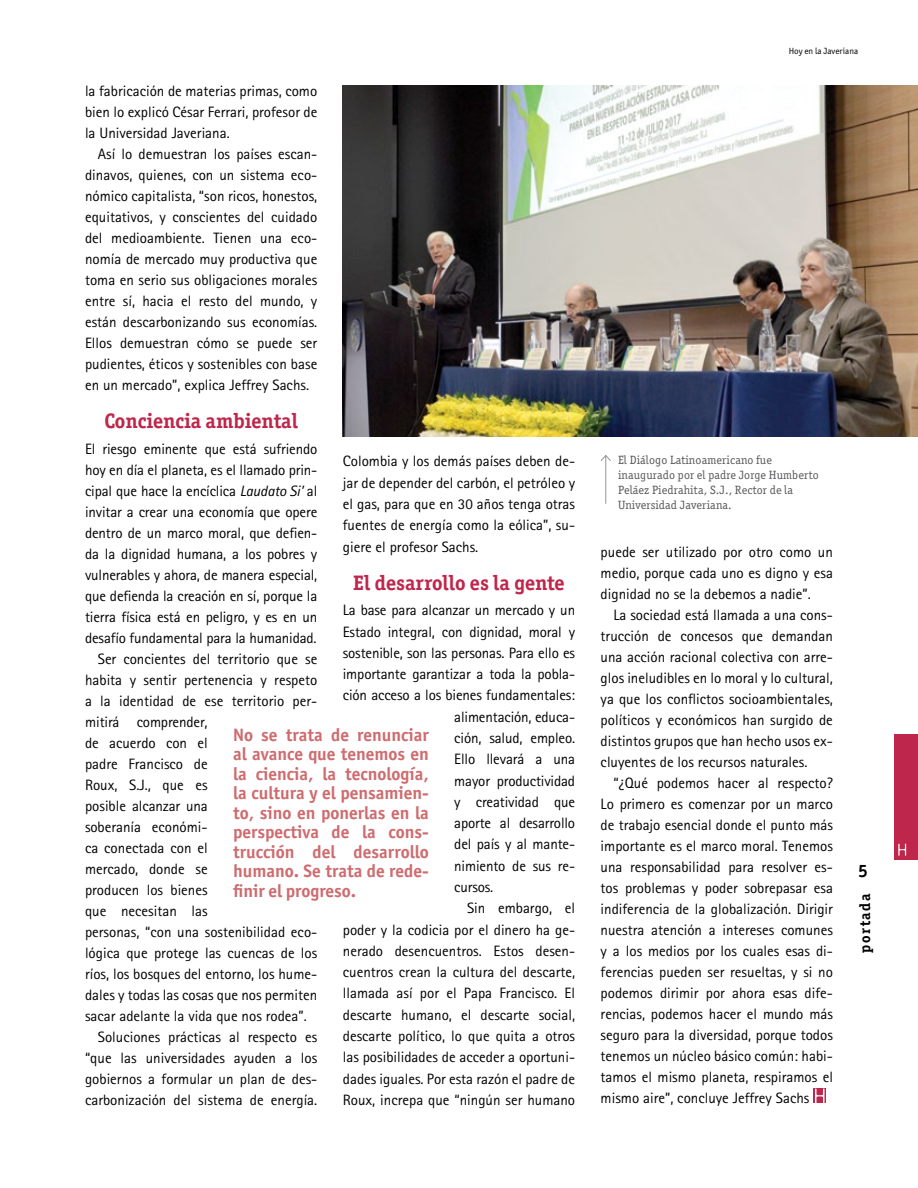
<style>
.page{position:relative;width:918px;height:1188px;background:#fff}
.page>*{position:absolute;margin:0;border:0;box-sizing:border-box;transform-origin:0 0}
.t1{font:700 21px "Officina Ser ITC";color:#be264b}
.t2{font:700 18px/19.5px "Officina Sans ITC";color:#ce6c6f;text-align:justify}
.t3{font:700 18px "Officina Sans ITC";color:#000}
.t4{font:15px/21px "AT Rotis Sans Serif";color:#000;text-align:justify}
.t5{font:700 15px "Officina Ser ITC";letter-spacing:.1em;color:#000}
.t6{font:12px/15px "Officina Ser ITC";letter-spacing:.01em;color:#58595b}
.t7{font:9px "Officina Sans ITC";color:#000}
.s1{font-style:italic}
</style>
<div class="page">
<div style="left:894px;top:734px;width:24px;height:126px;background:#be264b"></div>
<svg style="left:898px;top:844px;width:8px;height:12px"></svg>
<hr style="left:605px;top:456px;width:1px;height:48px;background:#939598">
<svg style="left:600px;top:455px;width:11px;height:7px"></svg>
<div style="left:813px;top:1089px;width:13px;height:14px;background:#be264b"></div>
<svg style="left:815px;top:1089px;width:10px;height:14px"></svg>
<img style="left:343px;top:85px;width:575px;height:352px">
<p class="t4" style="left:85px;top:81px;width:234px">la fabricación de materias primas, como bien lo explicó César Ferrari, profesor de la Universidad Javeriana.</p>
<p class="t4" style="left:85px;top:144px;width:234px;text-indent:13px">Así lo demuestran los países escan&shy;dinavos, quienes, con un sistema eco&shy;nómico capitalista, “son ricos, honestos, equitativos, y conscientes del cuidado del medioambiente. Tienen una eco&shy;nomía de mercado muy productiva que toma en serio sus obligaciones morales entre sí, hacia el resto del mundo, y están descarbonizando sus economías.<br>Ellos demuestran cómo se puede ser pudientes, éticos y sostenibles con base en un mercado”, explica Jeffrey Sachs.</p>
<h1 class="t1" style="left:104px;top:408px;width:195px">Conciencia ambiental</h1>
<p class="t4" style="left:85px;top:438px;width:234px">El riesgo eminente que está sufriendo</p>
<p class="t4" style="left:85px;top:459px;width:234px">hoy en día el planeta, es el llamado prin-</p>
<p class="t4" style="left:85px;top:480px;width:234px">cipal que hace la encíclica <span class="s1">Laudato Si’</span> al</p>
<p class="t4" style="left:85px;top:501px;width:234px">invitar a crear una economía que opere</p>
<p class="t4" style="left:85px;top:522px;width:234px">dentro de un marco moral, que defien-</p>
<p class="t4" style="left:85px;top:543px;width:234px">da la dignidad humana, a los pobres y</p>
<p class="t4" style="left:85px;top:564px;width:234px">vulnerables y ahora, de manera especial,</p>
<p class="t4" style="left:85px;top:585px;width:234px">que defienda la creación en sí, porque la</p>
<p class="t4" style="left:85px;top:606px;width:234px">tierra física está en peligro, y es en un</p>
<p class="t4" style="left:85px;top:627px;width:233px">desafío fundamental para la humanidad.</p>
<p class="t4" style="left:98px;top:648px;width:221px">Ser concientes del territorio que se</p>
<p class="t4" style="left:85px;top:669px;width:234px">habita y sentir pertenencia y respeto</p>
<p class="t4" style="left:85px;top:690px;width:234px">a la identidad de ese territorio per-</p>
<p class="t4" style="left:85px;top:711px;width:124px">mitirá comprender,</p>
<p class="t4" style="left:85px;top:732px;width:124px">de acuerdo con el</p>
<p class="t4" style="left:85px;top:753px;width:124px">padre Francisco de</p>
<p class="t4" style="left:85px;top:774px;width:124px">Roux, S.J., que es</p>
<p class="t4" style="left:85px;top:795px;width:124px">posible alcanzar una</p>
<p class="t4" style="left:85px;top:816px;width:124px">soberanía económi-</p>
<p class="t4" style="left:85px;top:837px;width:124px">ca conectada con el</p>
<p class="t4" style="left:85px;top:858px;width:124px">mercado, donde se</p>
<p class="t4" style="left:85px;top:879px;width:124px">producen los bienes</p>
<p class="t4" style="left:85px;top:900px;width:124px">que necesitan las</p>
<p class="t4" style="left:85px;top:921px;width:234px">personas, “con una sostenibilidad eco-</p>
<p class="t4" style="left:85px;top:942px;width:234px">lógica que protege las cuencas de los</p>
<p class="t4" style="left:85px;top:963px;width:234px">ríos, los bosques del entorno, los hume-</p>
<p class="t4" style="left:85px;top:984px;width:234px">dales y todas las cosas que nos permiten</p>
<p class="t4" style="left:85px;top:1005px;width:223px">sacar adelante la vida que nos rodea”.</p>
<p class="t4" style="left:98px;top:1026px;width:221px">Soluciones prácticas al respecto es</p>
<p class="t4" style="left:85px;top:1047px;width:234px">“que las universidades ayuden a los</p>
<p class="t4" style="left:85px;top:1068px;width:234px">gobiernos a formular un plan de des-</p>
<p class="t4" style="left:85px;top:1089px;width:234px">carbonización del sistema de energía.</p>
<p class="t4" style="left:343px;top:451px;width:234px">Colombia y los demás países deben de&shy;jar de depender del carbón, el petróleo y el gas, para que en 30 años tenga otras fuentes de energía como la eólica”, su&shy;giere el profesor Sachs.</p>
<h1 class="t1" style="left:353px;top:570px;width:213px">El desarrollo es la gente</h1>
<p class="t4" style="left:343px;top:600px;width:234px">La base para alcanzar un mercado y un</p>
<p class="t4" style="left:343px;top:621px;width:234px">Estado integral, con dignidad, moral y</p>
<p class="t4" style="left:343px;top:642px;width:234px">sostenible, son las personas. Para ello es</p>
<p class="t4" style="left:343px;top:663px;width:234px">importante garantizar a toda la pobla-</p>
<p class="t4" style="left:343px;top:685px;width:234px">ción acceso a los bienes fundamentales:</p>
<p class="t4" style="left:454px;top:706px;width:122px">alimentación, educa-</p>
<p class="t4" style="left:454px;top:727px;width:122px">ción, salud, empleo.</p>
<p class="t4" style="left:454px;top:749px;width:122px">Ello llevará a una</p>
<p class="t4" style="left:454px;top:770px;width:122px">mayor productividad</p>
<p class="t4" style="left:454px;top:791px;width:122px">y creatividad que</p>
<p class="t4" style="left:454px;top:812px;width:122px">aporte al desarrollo</p>
<p class="t4" style="left:454px;top:834px;width:122px">del país y al mante-</p>
<p class="t4" style="left:454px;top:855px;width:122px">nimiento de sus re-</p>
<p class="t4" style="left:454px;top:876px;width:41px">cursos.</p>
<p class="t4" style="left:467px;top:898px;width:110px">Sin embargo, el</p>
<p class="t4" style="left:343px;top:919px;width:234px">poder y la codicia por el dinero ha ge-</p>
<p class="t4" style="left:343px;top:940px;width:234px">nerado desencuentros. Estos desen-</p>
<p class="t4" style="left:343px;top:961px;width:234px">cuentros crean la cultura del descarte,</p>
<p class="t4" style="left:343px;top:983px;width:234px">llamada así por el Papa Francisco. El</p>
<p class="t4" style="left:343px;top:1004px;width:234px">descarte humano, el descarte social,</p>
<p class="t4" style="left:343px;top:1025px;width:234px">descarte político, lo que quita a otros</p>
<p class="t4" style="left:343px;top:1047px;width:234px">las posibilidades de acceder a oportuni-</p>
<p class="t4" style="left:343px;top:1068px;width:234px">dades iguales. Por esta razón el padre de</p>
<p class="t4" style="left:343px;top:1089px;width:234px">Roux, increpa que “ningún ser humano</p>
<p class="t2" style="left:233px;top:725px;width:197px">No se trata de renunciar al avance que tenemos en la ciencia, la tecnología, la cultura y el pensamien&shy;to, sino en ponerlas en la perspectiva de la cons&shy;trucción del desarrollo humano. Se trata de rede&shy;finir el progreso.</p>
<p class="t7" style="left:789px;top:46px;width:71px">Hoy en la Javeriana</p>
<p class="t6" style="left:618px;top:453px;width:202px">El Diálogo Latinoamericano fue inaugurado por el padre Jorge Humberto Peláez Piedrahita, S.J., Rector de la Universidad Javeriana.</p>
<p class="t4" style="left:601px;top:541px;width:234px">puede ser utilizado por otro como un medio, porque cada uno es digno y esa dignidad no se la debemos a nadie”.</p>
<p class="t4" style="left:601px;top:604px;width:234px;text-indent:13px">La sociedad está llamada a una cons&shy;trucción de concesos que demandan una acción racional colectiva con arre&shy;glos ineludibles en lo moral y lo cultural, ya que los conflictos socioambientales, políticos y económicos han surgido de distintos grupos que han hecho usos ex&shy;cluyentes de los recursos naturales.</p>
<p class="t4" style="left:601px;top:772px;width:234px;text-indent:13px">“¿Qué podemos hacer al respecto?<br>Lo primero es comenzar por un marco de trabajo esencial donde el punto más importante es el marco moral. Tenemos una responsabilidad para resolver es&shy;tos problemas y poder sobrepasar esa indiferencia de la globalización. Dirigir nuestra atención a intereses comunes y a los medios por los cuales esas di&shy;ferencias pueden ser resueltas, y si no podemos dirimir por ahora esas dife&shy;rencias, podemos hacer el mundo más seguro para la diversidad, porque todos tenemos un núcleo básico común: habi&shy;tamos el mismo planeta, respiramos el mismo aire”, concluye Jeffrey Sachs</p>
<p class="t3" style="left:858px;top:859px;width:11px">5</p>
<p class="t5" style="left:856px;top:953px;width:61px;rotate:-90deg">portada</p>
</div>
